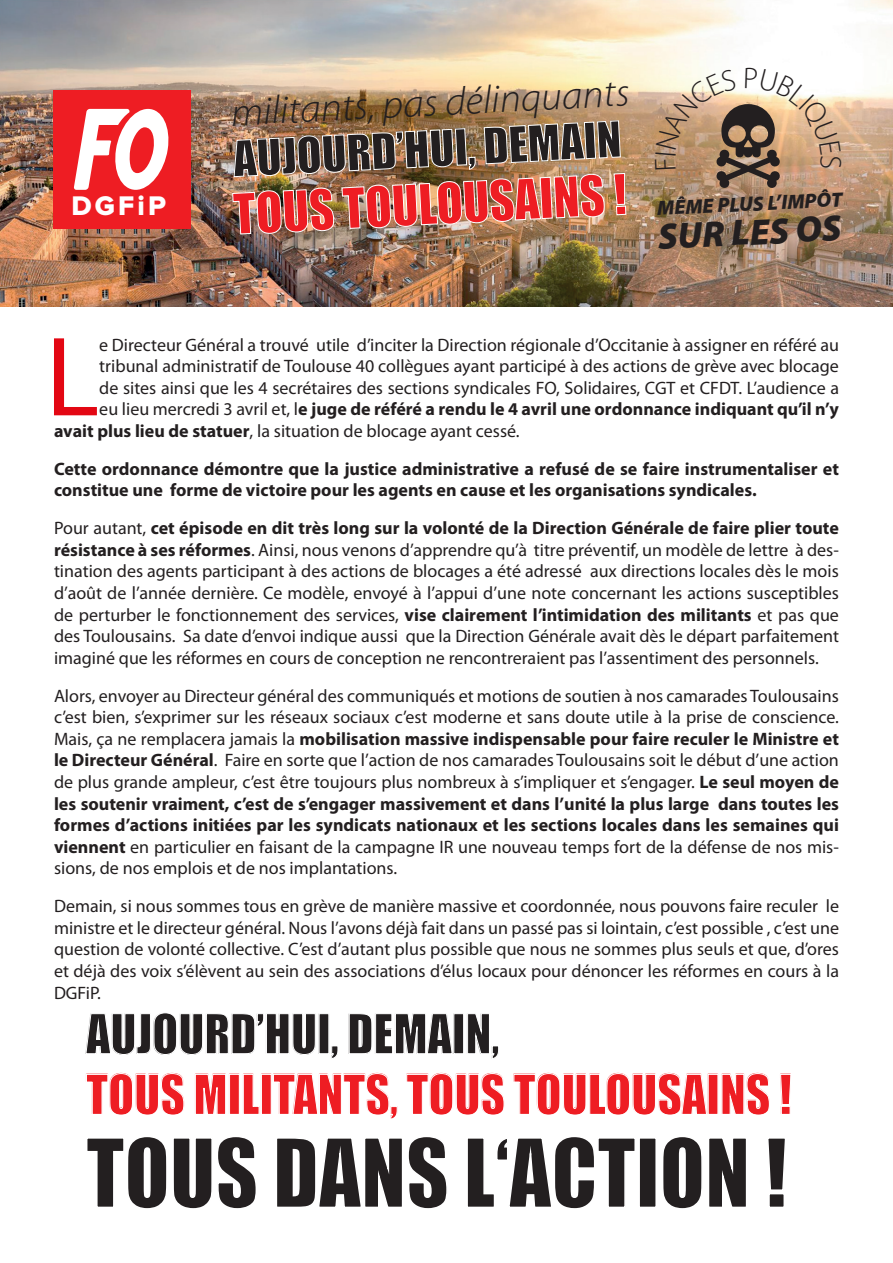
<style>
.page{position:relative;width:893px;height:1263px;background:#fff}
.page>*{position:absolute;margin:0;border:0;box-sizing:border-box;transform-origin:0 0}
.t1{font:114.15px "Myriad Pro";color:#e30713}
.t2{font:88.2px "Impact";color:#231f20;scale:.94 1}
.t3{font:51.6px "Impact";color:#ee1d23;scale:.94 1}
.t4{font:50.55px "Impact";color:#ee1d23;scale:.94 1}
.t5{font:50.55px "Impact";color:#231f20;scale:.94 1}
.t6{font:45.75px "Impact";color:#231f20}
.t7{font:italic 300 39.45px "Myriad Pro";color:#231f20}
.t8{font:italic 900 36.6px "Myriad Pro";color:#231f20}
.t9{font:27.9px "Proxima Nova Extrabld";letter-spacing:.11em;color:#fff}
.t10{font:italic 900 20.55px "Myriad Pro";color:#231f20}
.t11{font:18px/21.6px "Myriad Pro";color:#231f20;text-align:justify}
.t12{font:700 18px/21.6px "Myriad Pro";color:#231f20}
.s1{font-weight:400}
.s2{font-weight:700}
</style>
<div class="page">
<img style="left:0;top:0;width:892px;height:307px">
<img style="left:232px;top:120px;width:396px;height:115px">
<div style="left:53px;top:90px;width:138px;height:139px;background:#ee1d23"></div>
<svg style="left:74px;top:109px;width:95px;height:81px"></svg>
<svg style="left:655px;top:67px;width:186px;height:122px"></svg>
<p class="t9" style="left:72px;top:193px;width:96px">DGFiP</p>
<h3 class="t7" style="left:229px;top:89px;width:401px;rotate:-3deg">militants, pas délinquants</h3>
<h3 class="t6" style="left:232px;top:124px;width:390px;rotate:-3deg">AUJOURD’HUI, DEMAIN</h3>
<h3 class="t3" style="left:231px;top:174px;width:420px;rotate:-3deg">TOUS TOULOUSAINS !</h3>
<p class="t10" style="left:656px;top:195px;width:187px;rotate:-3deg">MÊME PLUS L’IMPÔT</p>
<h3 class="t8" style="left:657px;top:213px;width:185px;rotate:-3deg">SUR LES OS</h3>
<p class="t1" style="left:45px;top:307px;width:55px">L</p>
<p class="t11" style="left:99px;top:333px;width:741px">e Directeur Général a trouvé utile d’inciter la Direction régionale d’Occitanie à assigner en référé au</p>
<p class="t11" style="left:99px;top:355px;width:741px">tribunal administratif de Toulouse 40 collègues ayant participé à des actions de grève avec blocage</p>
<p class="t11" style="left:99px;top:377px;width:741px">de sites ainsi que les 4 secrétaires des sections syndicales FO, Solidaires, CGT et CFDT. L’audience a</p>
<p class="t12" style="left:99px;top:398px;width:741px"><span class="s1">eu lieu mercredi 3 avril et, l</span>e juge de référé a rendu le 4 avril une ordonnance indiquant qu’il n’y</p>
<p class="t11" style="left:54px;top:420px;width:467px"><span class="s2">avait plus lieu de statuer</span>, la situation de blocage ayant cessé.</p>
<p class="t12" style="left:54px;top:457px;width:786px">Cette ordonnance démontre que la justice administrative a refusé de se faire instrumentaliser et constitue une forme de victoire pour les agents en cause et les organisations syndicales.</p>
<p class="t11" style="left:54px;top:517px;width:786px">Pour autant, <span class="s2">cet épisode en dit très long sur la volonté de la Direction Générale de faire plier toute résistance à ses réformes</span>. Ainsi, nous venons d’apprendre qu’à titre préventif, un modèle de lettre à des&shy;tination des agents participant à des actions de blocages a été adressé aux directions locales dès le mois d’août de l’année dernière. Ce modèle, envoyé à l’appui d’une note concernant les actions susceptibles de perturber le fonctionnement des services, <span class="s2">vise clairement l’intimidation des militants</span> et pas que des Toulousains. Sa date d’envoi indique aussi que la Direction Générale avait dès le départ parfaitement imaginé que les réformes en cours de conception ne rencontreraient pas l’assentiment des personnels.</p>
<p class="t11" style="left:54px;top:684px;width:786px">Alors, envoyer au Directeur général des communiqués et motions de soutien à nos camarades Toulousains c’est bien, s’exprimer sur les réseaux sociaux c’est moderne et sans doute utile à la prise de conscience.<br>Mais, ça ne remplacera jamais la <span class="s2">mobilisation massive indispensable pour faire reculer le Ministre et le Directeur Général</span>. Faire en sorte que l’action de nos camarades Toulousains soit le début d’une action de plus grande ampleur, c’est être toujours plus nombreux à s’impliquer et s’engager. <span class="s2">Le seul moyen de les soutenir vraiment, c’est de s’engager massivement et dans l’unité la plus large dans toutes les formes d’actions initiées par les syndicats nationaux et les sections locales dans les semaines qui viennent</span> en particulier en faisant de la campagne IR une nouveau temps fort de la défense de nos mis&shy;sions, de nos emplois et de nos implantations.</p>
<p class="t11" style="left:54px;top:895px;width:787px">Demain, si nous sommes tous en grève de manière massive et coordonnée, nous pouvons faire reculer le ministre et le directeur général. Nous l’avons déjà fait dans un passé pas si lointain, c’est possible , c’est une question de volonté collective. C’est d’autant plus possible que nous ne sommes plus seuls et que, d’ores et déjà des voix s’élèvent au sein des associations d’élus locaux pour dénoncer les réformes en cours à la DGFiP.</p>
<h3 class="t5" style="left:86px;top:994px;width:441px">AUJOURD’HUI, DEMAIN,</h3>
<h3 class="t4" style="left:86px;top:1055px;width:752px">TOUS MILITANTS, TOUS TOULOUSAINS !</h3>
<h2 class="t2" style="left:86px;top:1104px;width:747px">TOUS DANS L‘ACTION !</h2>
</div>
